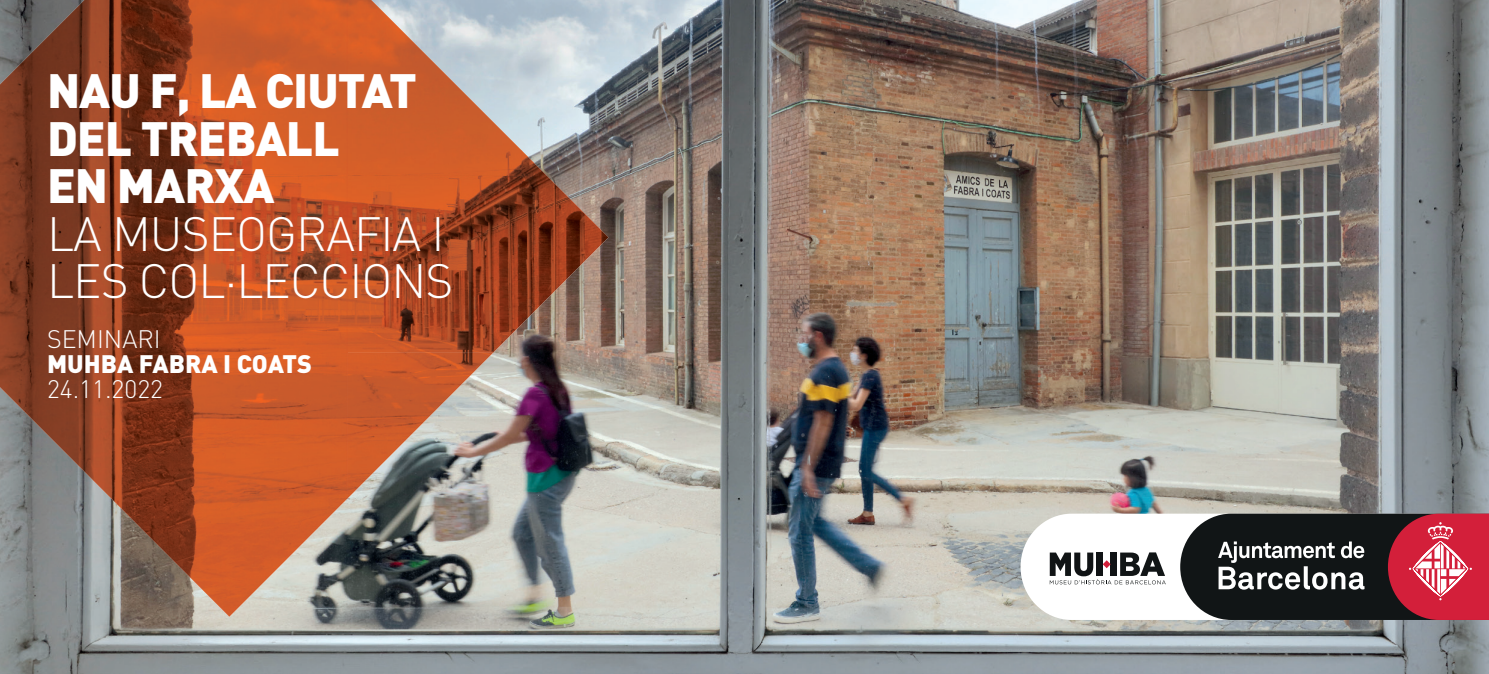
<style>
.page{position:relative;width:1489px;height:674px;background:#fff}
.page>*{position:absolute;margin:0;border:0;box-sizing:border-box;transform-origin:0 0}
.t1{font:900 47.5px/47.5px "DIN";letter-spacing:-.02em;color:#fff}
.t2{font:300 47.5px/47.5px "DIN";letter-spacing:-.02em;color:#fff}
.t3{font:300 25px "DIN";color:#fff}
.t4{font:900 25px "DIN";color:#fff}
</style>
<div class="page">
<img style="left:0;top:0;width:1488px;height:673px">
<img style="left:0;top:0;width:522px;height:352px">
<img style="left:521px;top:150px;width:87px;height:174px">
<img style="left:0;top:352px;width:348px;height:176px">
<img style="left:347px;top:352px;width:146px;height:88px">
<img style="left:347px;top:440px;width:58px;height:58px">
<img style="left:141px;top:528px;width:176px;height:88px">
<svg style="left:1020px;top:513px;width:160px;height:106px"></svg>
<svg style="left:1180px;top:513px;width:308px;height:106px;background:#653a41"></svg>
<svg style="left:1049px;top:552px;width:116px;height:32px"></svg>
<p class="t1" style="left:47px;top:65px;width:371px">NAU F, LA CIUTAT<br>DEL TREBALL<br>EN MARXA</p>
<p class="t2" style="left:47px;top:209px;width:408px">LA MUSEOGRAFIA I<br>LES COL·LECCIONS</p>
<p class="t3" style="left:47px;top:324px;width:115px">SEMINARI</p>
<p class="t4" style="left:47px;top:347px;width:266px">MUHBA FABRA I COATS</p>
<p class="t3" style="left:47px;top:374px;width:117px">24.11.2022</p>
</div>
